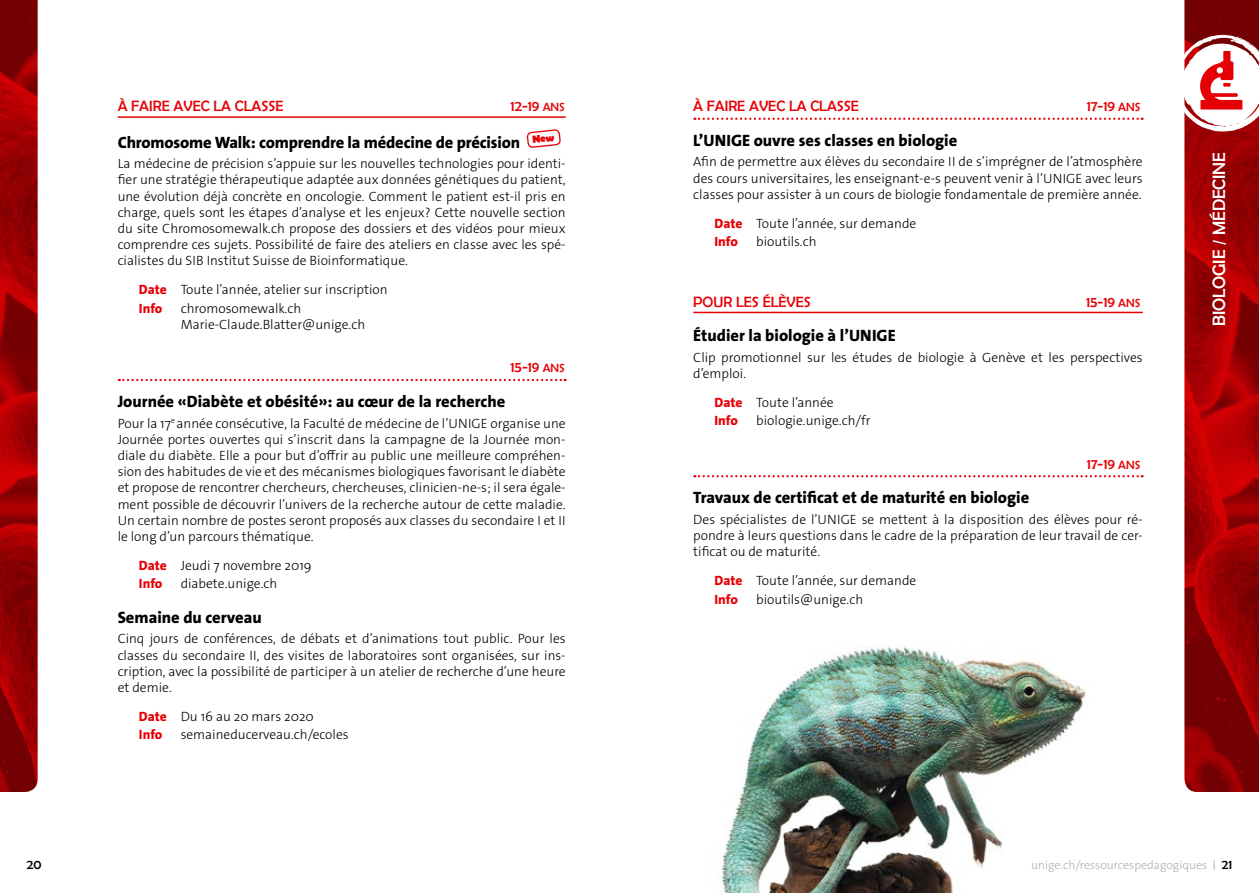
<style>
.page{position:relative;width:1259px;height:893px;background:#fff}
.page>*{position:absolute;margin:0;border:0;box-sizing:border-box;transform-origin:0 0}
.t1{font:18px "Berlin Sans FB";color:#fff}
.t2{font:800 16.5px "The Sans Os F";color:#000}
.t3{font:15px "Berlin Sans FB";color:#e60005}
.t4{font:300 13.5px/16.2px "The Sans Os F";color:#000}
.t5{font:13.5px "Berlin Sans FB";color:#000}
.t6{font:300 12px "The Sans Os F";color:#aeafb2}
.s1{font-size:12px}
.s2{font-weight:800;color:#e60005}
.s3{font-family:"Berlin Sans FB";font-weight:400}
.s4{font-family:"Berlin Sans FB";font-weight:400;font-size:13.5px;color:#000}
</style>
<div class="page">
<img style="left:718px;top:646px;width:368px;height:247px">
<img style="left:1184px;top:0;width:75px;height:792px">
<img style="left:0;top:0;width:38px;height:792px">
<svg style="left:1184px;top:35px;width:75px;height:97px"></svg>
<hr style="left:118px;top:116px;width:448px;height:2px;background:#e60005">
<svg style="left:119px;top:379px;width:446px;height:2px"></svg>
<svg style="left:694px;top:118px;width:448px;height:2px"></svg>
<hr style="left:693px;top:312px;width:449px;height:1px;background:#e60005">
<svg style="left:694px;top:475px;width:448px;height:2px"></svg>
<svg style="left:527px;top:116px;width:33px;height:32px"></svg>
<p class="t5" style="left:27px;top:856px;width:16px">20</p>
<p class="t3" style="left:118px;top:98px;width:167px">À FAIRE AVEC LA CLASSE</p>
<p class="t3" style="left:510px;top:98px;width:56px">12-19 <span class="s1">ANS</span></p>
<p class="t2" style="left:118px;top:132px;width:404px">Chromosome Walk: comprendre la médecine de précision</p>
<p class="t4" style="left:118px;top:156px;width:449px;text-align:justify">La médecine de précision s’appuie sur les nouvelles technologies pour identi&shy;fier une stratégie thérapeutique adaptée aux données génétiques du patient, une évolution déjà concrète en oncologie. Comment le patient est-il pris en charge, quels sont les étapes d’analyse et les enjeux? Cette nouvelle section du site Chromosomewalk.ch propose des dossiers et des vidéos pour mieux comprendre ces sujets. Possibilité de faire des ateliers en classe avec les spé&shy;cialistes du SIB Institut Suisse de Bioinformatique.</p>
<p class="t4" style="left:139px;top:281px;width:250px;line-height:18.3px"><span class="s2">Date</span> Toute l’année, atelier sur inscription<br><span class="s2">Info</span></p>
<p class="t4" style="left:181px;top:300px;width:186px">chromosomewalk.ch<br>Marie-Claude.Blatter@unige.ch</p>
<p class="t3" style="left:510px;top:359px;width:56px">15-19 <span class="s1">ANS</span></p>
<p class="t2" style="left:118px;top:391px;width:389px">Journée «Diabète et obésité»: au cœur de la recherche</p>
<p class="t4" style="left:118px;top:415px;width:449px;text-align:justify">Pour la 17<sup>e</sup> année consécutive, la Faculté de médecine de l’UNIGE organise une Journée portes ouvertes qui s’inscrit dans la campagne de la Journée mon&shy;diale du diabète. Elle a pour but d’offrir au public une meilleure compréhen&shy;sion des habitudes de vie et des mécanismes biologiques favorisant le diabète et propose de rencontrer chercheurs, chercheuses, clinicien-ne-s; il sera égale&shy;ment possible de découvrir l’univers de la recherche autour de cette maladie.<br>Un certain nombre de postes seront proposés aux classes du secondaire I et II le long d’un parcours thématique.</p>
<p class="t4" style="left:139px;top:556px;width:174px;line-height:18.3px"><span class="s2">Date</span> Jeudi 7 novembre 2019<br><span class="s2">Info</span></p>
<p class="t4" style="left:181px;top:576px;width:98px">diabete.unige.ch</p>
<p class="t2" style="left:118px;top:607px;width:146px">Semaine du cerveau</p>
<p class="t4" style="left:118px;top:631px;width:449px;text-align:justify">Cinq jours de conférences, de débats et d’animations tout public. Pour les classes du secondaire II, des visites de laboratoires sont organisées, sur ins&shy;cription, avec la possibilité de participer à un atelier de recherche d’une heure et demie.</p>
<p class="t4" style="left:139px;top:707px;width:176px;line-height:18.3px"><span class="s2">Date</span> Du 16 au 20 mars 2020<br><span class="s2">Info</span></p>
<p class="t4" style="left:181px;top:727px;width:169px">semaineducerveau.ch/ecoles</p>
<p class="t3" style="left:693px;top:98px;width:167px">À FAIRE AVEC LA CLASSE</p>
<p class="t3" style="left:1086px;top:98px;width:55px">17-19 <span class="s1">ANS</span></p>
<p class="t2" style="left:693px;top:130px;width:265px">L’UNIGE ouvre ses classes en biologie</p>
<p class="t4" style="left:693px;top:154px;width:451px;text-align:justify">Afin de permettre aux élèves du secondaire II de s’imprégner de l’atmosphère des cours universitaires, les enseignant-e-s peuvent venir à l’UNIGE avec leurs classes pour assister à un cours de biologie fondamentale de première année.</p>
<p class="t4" style="left:714px;top:214px;width:203px;line-height:18.3px"><span class="s2">Date</span> Toute l’année, sur demande<br><span class="s2">Info</span></p>
<p class="t4" style="left:756px;top:233px;width:62px">bioutils.ch</p>
<p class="t3" style="left:693px;top:293px;width:119px">POUR LES ÉLÈVES</p>
<p class="t3" style="left:1086px;top:293px;width:56px">15-19 <span class="s1">ANS</span></p>
<p class="t2" style="left:693px;top:325px;width:204px">Étudier la biologie à l’UNIGE</p>
<p class="t4" style="left:693px;top:349px;width:451px">Clip promotionnel sur les études de biologie à Genève et les perspectives d’emploi.</p>
<p class="t4" style="left:714px;top:393px;width:121px;line-height:18.3px"><span class="s2">Date</span> Toute l’année<br><span class="s2">Info</span></p>
<p class="t4" style="left:756px;top:413px;width:116px">biologie.unige.ch/fr</p>
<p class="t3" style="left:1086px;top:455px;width:55px">17-19 <span class="s1">ANS</span></p>
<p class="t2" style="left:693px;top:487px;width:337px">Travaux de certificat et de maturité en biologie</p>
<p class="t4" style="left:693px;top:511px;width:451px;text-align:justify">Des spécialistes de l’UNIGE se mettent à la disposition des élèves pour ré&shy;pondre à leurs questions dans le cadre de la préparation de leur travail de cer&shy;tificat ou de maturité.</p>
<p class="t4" style="left:714px;top:572px;width:203px;line-height:18.3px"><span class="s2">Date</span> Toute l’année, sur demande<br><span class="s2">Info</span></p>
<p class="t4" style="left:756px;top:591px;width:108px">bioutils@unige.ch</p>
<h1 class="t1" style="left:1209px;top:326px;width:176px;rotate:-90deg">BIOLOGIE / MÉDECINE</h1>
<p class="t6" style="left:1031px;top:857px;width:203px">unige.ch/ressourcespedagogiques <span class="s3">|</span> <span class="s4">21</span></p>
</div>
